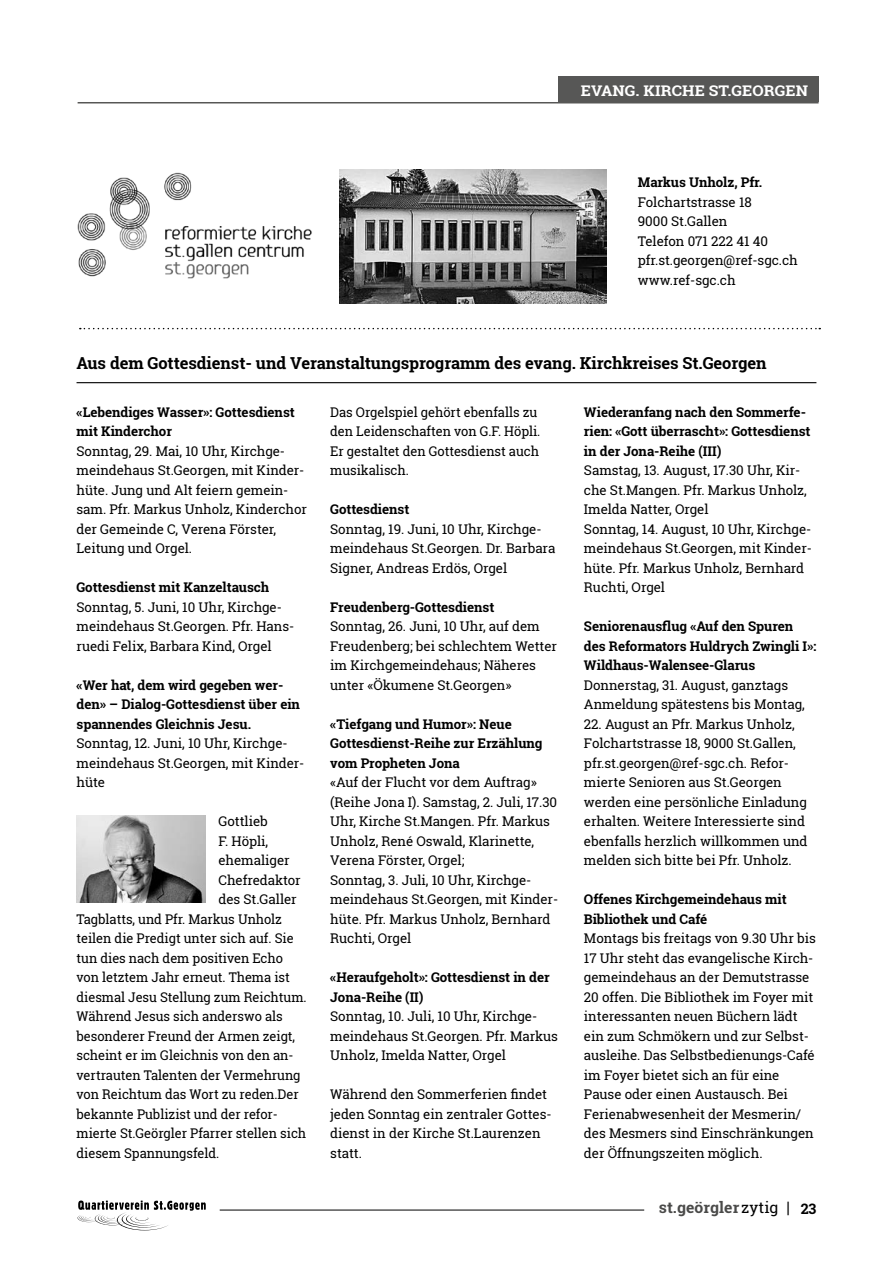
<style>
.page{position:relative;width:893px;height:1263px;background:#fff}
.page>*{position:absolute;margin:0;border:0;box-sizing:border-box;transform-origin:0 0}
.t1{font:700 16.5px "Roboto Slab";letter-spacing:-.005em;color:#000}
.t2{font:700 15.45px "Roboto Slab";letter-spacing:.005em;color:#4a4a49}
.t3{font:700 14.7px "Roboto Slab";letter-spacing:.005em;color:#fff;scale:1.08 1}
.t4{font:13.35px/19.5px "Roboto Slab";letter-spacing:-.005em;color:#000}
.t5{font:700 13.35px/19.5px "Roboto Slab";letter-spacing:-.005em;color:#000}
.s1{font-size:15.75px}
.s2{font-weight:400;color:#000}
.s3{font-weight:400;font-size:15.75px;color:#000}
.s4{font-size:14.4px;color:#000}
</style>
<div class="page">
<hr style="left:220px;top:1210px;width:424px;height:1px;background:#000">
<svg style="left:78px;top:1200px;width:128px;height:30px"></svg>
<img style="left:78px;top:172px;width:234px;height:107px">
<img style="left:339px;top:170px;width:267px;height:134px">
<svg style="left:80px;top:328px;width:740px;height:1px"></svg>
<hr style="left:77px;top:382px;width:739px;height:1px;background:#000">
<hr style="left:78px;top:102px;width:741px;height:1px;background:#575756">
<div style="left:559px;top:76px;width:260px;height:26px;background:#575756"></div>
<img style="left:77px;top:816px;width:129px;height:86px">
<p class="t3" style="left:581px;top:80px;width:212px">EVANG. KIRCHE ST.GEORGEN</p>
<p class="t5" style="left:638px;top:172px;width:126px">Markus Unholz, Pfr.</p>
<p class="t4" style="left:638px;top:192px;width:161px">Folchartstrasse 18<br>9000 St.Gallen<br>Telefon 071 222 41 40 pfr.st.georgen@ref-sgc.ch www.ref-sgc.ch</p>
<p class="t1" style="left:77px;top:352px;width:692px">Aus dem Gottesdienst- und Veranstaltungsprogramm des evang. Kirchkreises St.Georgen</p>
<p class="t5" style="left:77px;top:402px;width:220px">«Lebendiges Wasser»: Gottesdienst mit Kinderchor</p>
<p class="t4" style="left:77px;top:441px;width:232px">Sonntag, 29. Mai, 10 Uhr, Kirchge&shy;meindehaus St.Georgen, mit Kinder&shy;hüte. Jung und Alt feiern gemein&shy;sam. Pfr. Markus Unholz, Kinderchor der Gemeinde C, Verena Förster,<br>Leitung und Orgel.</p>
<p class="t5" style="left:77px;top:577px;width:194px">Gottesdienst mit Kanzeltausch</p>
<p class="t4" style="left:77px;top:597px;width:219px">Sonntag, 5. Juni, 10 Uhr, Kirchge&shy;meindehaus St.Georgen. Pfr. Hans&shy;ruedi Felix, Barbara Kind, Orgel</p>
<p class="t5" style="left:77px;top:675px;width:225px">«Wer hat, dem wird gegeben wer&shy;den» – Dialog-Gottesdienst über ein spannendes Gleichnis Jesu.</p>
<p class="t4" style="left:77px;top:733px;width:229px">Sonntag, 12. Juni, 10 Uhr, Kirchge&shy;meindehaus St.Georgen, mit Kinder&shy;hüte</p>
<p class="t4" style="left:218px;top:811px;width:51px">Gottlieb</p>
<p class="t4" style="left:218px;top:831px;width:51px">F. Höpli,</p>
<p class="t4" style="left:218px;top:850px;width:73px">ehemaliger</p>
<p class="t4" style="left:218px;top:870px;width:84px">Chefredaktor</p>
<p class="t4" style="left:218px;top:889px;width:80px">des St.Galler</p>
<p class="t4" style="left:77px;top:909px;width:207px">Tagblatts, und Pfr. Markus Unholz</p>
<p class="t4" style="left:77px;top:928px;width:219px">teilen die Predigt unter sich auf. Sie</p>
<p class="t4" style="left:77px;top:948px;width:208px">tun dies nach dem positiven Echo</p>
<p class="t4" style="left:77px;top:967px;width:215px">von letztem Jahr erneut. Thema ist</p>
<p class="t4" style="left:77px;top:987px;width:232px">diesmal Jesu Stellung zum Reichtum.</p>
<p class="t4" style="left:77px;top:1006px;width:208px">Während Jesus sich anderswo als</p>
<p class="t4" style="left:77px;top:1026px;width:220px">besonderer Freund der Armen zeigt,</p>
<p class="t4" style="left:77px;top:1045px;width:218px">scheint er im Gleichnis von den an-</p>
<p class="t4" style="left:77px;top:1065px;width:226px">vertrauten Talenten der Vermehrung</p>
<p class="t4" style="left:77px;top:1084px;width:224px">von Reichtum das Wort zu reden.Der</p>
<p class="t4" style="left:77px;top:1104px;width:203px">bekannte Publizist und der refor-</p>
<p class="t4" style="left:77px;top:1123px;width:231px">mierte St.Geörgler Pfarrer stellen sich</p>
<p class="t4" style="left:77px;top:1143px;width:144px">diesem Spannungsfeld.</p>
<p class="t4" style="left:330px;top:402px;width:212px">Das Orgelspiel gehört ebenfalls zu den Leidenschaften von G.F. Höpli.<br>Er gestaltet den Gottesdienst auch musikalisch.</p>
<p class="t5" style="left:330px;top:499px;width:81px">Gottesdienst</p>
<p class="t4" style="left:330px;top:519px;width:227px">Sonntag, 19. Juni, 10 Uhr, Kirchge&shy;meindehaus St.Georgen. Dr. Barbara<br>Signer, Andreas Erdös, Orgel</p>
<p class="t5" style="left:330px;top:597px;width:166px">Freudenberg-Gottesdienst</p>
<p class="t4" style="left:330px;top:616px;width:228px">Sonntag, 26. Juni, 10 Uhr, auf dem<br>Freudenberg; bei schlechtem Wetter im Kirchgemeindehaus; Näheres unter «Ökumene St.Georgen»</p>
<p class="t5" style="left:330px;top:714px;width:214px">«Tiefgang und Humor»: Neue<br>Gottesdienst-Reihe zur Erzählung vom Propheten Jona</p>
<p class="t4" style="left:330px;top:772px;width:229px">«Auf der Flucht vor dem Auftrag» (Reihe Jona I). Samstag, 2. Juli, 17.30<br>Uhr, Kirche St.Mangen. Pfr. Markus<br>Unholz, René Oswald, Klarinette,<br>Verena Förster, Orgel;<br>Sonntag, 3. Juli, 10 Uhr, Kirchge&shy;meindehaus St.Georgen, mit Kinder&shy;hüte. Pfr. Markus Unholz, Bernhard<br>Ruchti, Orgel</p>
<p class="t5" style="left:330px;top:967px;width:221px">«Heraufgeholt»: Gottesdienst in der<br>Jona-Reihe (II)</p>
<p class="t4" style="left:330px;top:1006px;width:229px">Sonntag, 10. Juli, 10 Uhr, Kirchge&shy;meindehaus St.Georgen. Pfr. Markus<br>Unholz, Imelda Natter, Orgel</p>
<p class="t4" style="left:330px;top:1084px;width:223px">Während den Sommerferien findet jeden Sonntag ein zentraler Gottes&shy;dienst in der Kirche St.Laurenzen statt.</p>
<p class="t5" style="left:584px;top:402px;width:228px">Wiederanfang nach den Sommerfe&shy;rien: «Gott überrascht»: Gottesdienst in der Jona-Reihe (III)</p>
<p class="t4" style="left:584px;top:460px;width:229px">Samstag, 13. August, 17.30 Uhr, Kir&shy;che St.Mangen. Pfr. Markus Unholz,<br>Imelda Natter, Orgel<br>Sonntag, 14. August, 10 Uhr, Kirchge&shy;meindehaus St.Georgen, mit Kinder&shy;hüte. Pfr. Markus Unholz, Bernhard<br>Ruchti, Orgel</p>
<p class="t5" style="left:584px;top:616px;width:234px">Seniorenausflug «Auf den Spuren des Reformators Huldrych Zwingli I»:<br>Wildhaus-Walensee-Glarus</p>
<p class="t4" style="left:584px;top:675px;width:222px">Donnerstag, 31. August, ganztags<br>Anmeldung spätestens bis Montag,</p>
<p class="t4" style="left:584px;top:714px;width:225px">22. August an Pfr. Markus Unholz, Folchartstrasse 18, 9000 St.Gallen, pfr.st.georgen@ref-sgc.ch. Refor&shy;mierte Senioren aus St.Georgen werden eine persönliche Einladung erhalten. Weitere Interessierte sind ebenfalls herzlich willkommen und melden sich bitte bei Pfr. Unholz.</p>
<p class="t5" style="left:584px;top:889px;width:204px">Offenes Kirchgemeindehaus mit<br>Bibliothek und Café</p>
<p class="t4" style="left:584px;top:928px;width:233px">Montags bis freitags von 9.30 Uhr bis 17 Uhr steht das evangelische Kirch&shy;gemeindehaus an der Demutstrasse 20 offen. Die Bibliothek im Foyer mit interessanten neuen Büchern lädt ein zum Schmökern und zur Selbst&shy;ausleihe. Das Selbstbedienungs-Café im Foyer bietet sich an für eine Pause oder einen Austausch. Bei Ferienabwesenheit der Mesmerin/ des Mesmers sind Einschränkungen der Öffnungszeiten möglich.</p>
<p class="t2" style="left:659px;top:1197px;width:159px"><span class="s1">s</span>t.geörgler<span class="s2">zytig</span> <span class="s3">|</span> <span class="s4">23</span></p>
</div>
